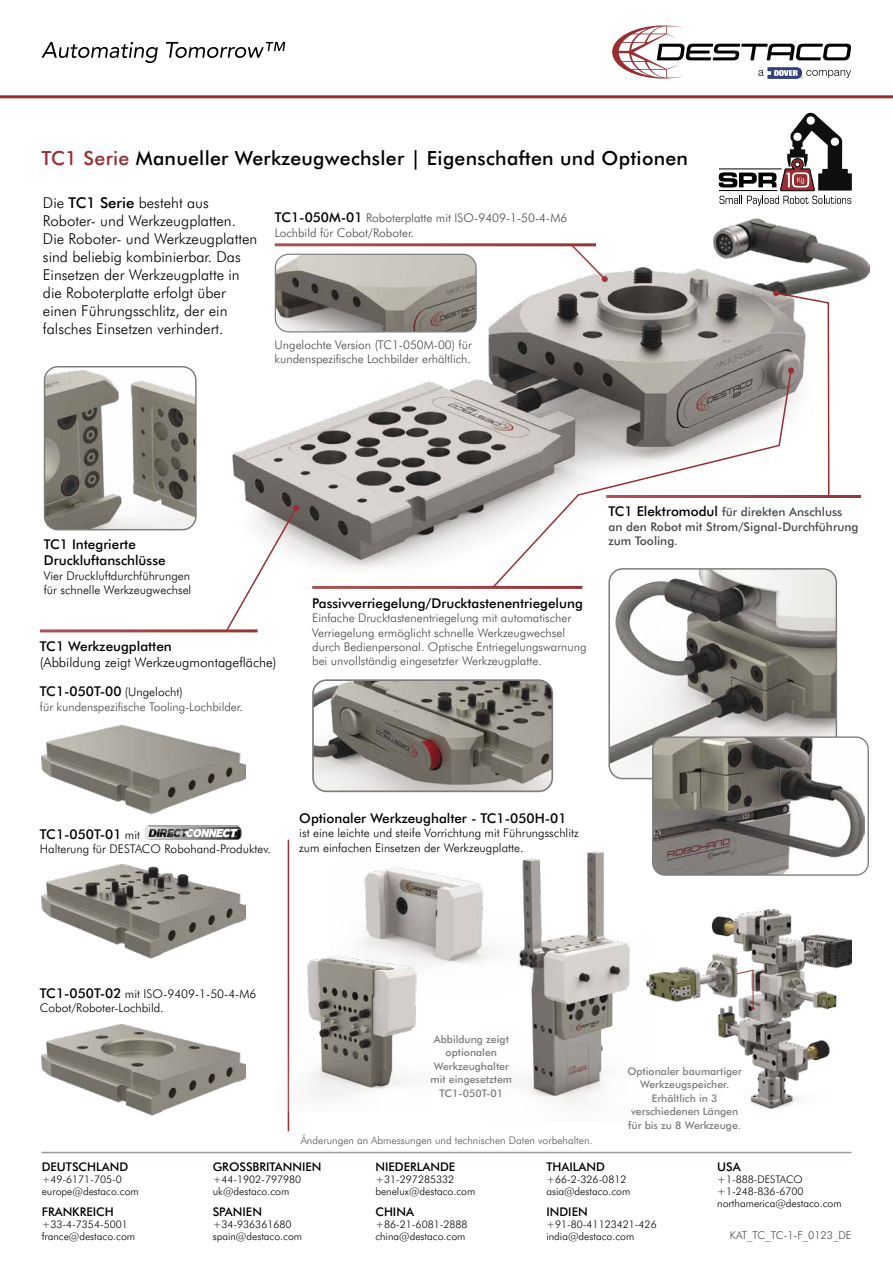
<style>
.page{position:relative;width:893px;height:1263px;background:#fff}
.page>*{position:absolute;margin:0;border:0;box-sizing:border-box;transform-origin:0 0}
.t1{font:500 19.5px "Futura BT";letter-spacing:.015em;color:#000}
.t2{font:300 15px/18px "Futura BT";color:#000}
.t3{font:500 13.5px/16.2px "Futura BT";color:#000}
.t4{font:300 13.5px "Futura BT";color:#000}
.t5{font:300 12px/14.4px "Futura BT";color:#484848}
.t6{font:300 12px/14.4px "Futura BT";color:#000}
.t7{font:500 12px/14.4px "Futura BT";color:#484848}
.t8{font:500 12px "Futura BT";color:#000}
.t9{font:300 10.8px "Futura BT";color:#484848}
.t10{font:300 10.5px/12px "Futura BT";color:#000}
.t11{font:500 10.5px/13.5px "Futura BT";color:#7c7c7c;text-align:center}
.t12{font:300 10.5px "Futura BT";color:#535555}
.s1{color:#982e32}
.s2{font-weight:500}
.s3{font-weight:500;font-size:13.5px;color:#000}
.s4{font-weight:300;font-size:12px}
.s5{font-size:13.5px;color:#000}
.s6{font-weight:500;font-size:13.5px}
</style>
<div class="page">
<svg style="left:612px;top:26px;width:239px;height:53px"></svg>
<hr style="left:0;top:95px;width:893px;height:3px;background:#982e32">
<svg style="left:41px;top:42px;width:117px;height:21px"></svg>
<svg style="left:166px;top:42px;width:119px;height:16px"></svg>
<hr style="left:41px;top:1152px;width:810px;height:1px;background:#989e9c">
<img style="left:228px;top:218px;width:642px;height:366px">
<img style="left:42px;top:725px;width:203px;height:89px">
<img style="left:42px;top:1024px;width:203px;height:92px">
<img style="left:42px;top:865px;width:203px;height:94px">
<hr style="left:288px;top:840px;width:1px;height:291px;background:#982e32">
<img style="left:315px;top:682px;width:236px;height:108px">
<div style="left:312px;top:679px;width:241px;height:113px;border:2px solid #7c7c7c;border-radius:14px"></div>
<img style="left:611px;top:569px;width:225px;height:208px">
<div style="left:608px;top:568px;width:229px;height:211px;border:2px solid #7c7c7c;border-radius:14px"></div>
<img style="left:275px;top:254px;width:201px;height:78px">
<div style="left:275px;top:254px;width:202px;height:78px;border:1px solid #7c7c7c;border-radius:14px"></div>
<img style="left:45px;top:368px;width:150px;height:162px">
<div style="left:44px;top:366px;width:153px;height:164px;border:1px solid #7c7c7c;border-radius:14px"></div>
<hr style="left:275px;top:243px;width:321px;height:3px;background:#982e32">
<svg style="left:569px;top:243px;width:39px;height:39px"></svg>
<hr style="left:606px;top:495px;width:255px;height:3px;background:#982e32">
<hr style="left:312px;top:586px;width:270px;height:3px;background:#982e32">
<hr style="left:40px;top:629px;width:218px;height:3px;background:#982e32">
<svg style="left:225px;top:505px;width:74px;height:127px"></svg>
<svg style="left:491px;top:369px;width:302px;height:220px"></svg>
<svg style="left:773px;top:290px;width:57px;height:209px"></svg>
<hr style="left:149px;top:839px;width:88px;height:1px;background:#969696">
<img style="left:188px;top:837px;width:49px;height:2px">
<svg style="left:188px;top:826px;width:54px;height:11px"></svg>
<img style="left:145px;top:826px;width:43px;height:14px">
<img style="left:159px;top:829px;width:29px;height:8px">
<img style="left:237px;top:826px;width:4px;height:14px">
<svg style="left:719px;top:113px;width:133px;height:93px"></svg>
<img style="left:519px;top:851px;width:128px;height:253px">
<img style="left:647px;top:909px;width:204px;height:200px">
<svg style="left:736px;top:969px;width:19px;height:41px"></svg>
<img style="left:362px;top:861px;width:158px;height:136px">
<img style="left:287px;top:949px;width:144px;height:163px">
<img style="left:653px;top:737px;width:212px;height:137px">
<div style="left:652px;top:736px;width:217px;height:140px;border:1px solid #7c7c7c;border-radius:12px"></div>
<h1 class="t1" style="left:42px;top:146px;width:648px"><span class="s1">TC1 Serie</span> Manueller Werkzeugwechsler | Eigenschaften und Optionen</h1>
<p class="t2" style="left:43px;top:194px;width:216px">Die <span class="s2">TC1 Serie</span> besteht aus<br>Roboter- und Werkzeugplatten.<br>Die Roboter- und Werkzeugplatten sind beliebig kombinierbar. Das<br>Einsetzen der Werkzeugplatte in die Roboterplatte erfolgt über einen Führungsschlitz, der ein falsches Einsetzen verhindert.</p>
<p class="t5" style="left:275px;top:211px;width:294px"><span class="s3">TC1-050M-01</span> Roboterplatte mit ISO-9409-1-50-4-M6<br>Lochbild für Cobot/Roboter.</p>
<p class="t5" style="left:275px;top:337px;width:199px">Ungelochte Version (TC1-050M-00) für kundenspezifische Lochbilder erhältlich.</p>
<p class="t3" style="left:44px;top:536px;width:123px">TC1 Integrierte<br>Druckluftanschlüsse</p>
<p class="t6" style="left:44px;top:568px;width:149px">Vier Druckluftdurchführungen für schnelle Werkzeugwechsel</p>
<p class="t3" style="left:40px;top:638px;width:133px">TC1 Werkzeugplatten</p>
<p class="t4" style="left:40px;top:654px;width:238px">(Abbildung zeigt Werkzeugmontagefläche)</p>
<p class="t3" style="left:40px;top:683px;width:144px">TC1-050T-00 <span class="s4">(Ungelocht)</span></p>
<p class="t5" style="left:40px;top:699px;width:204px">für kundenspezifische Tooling-Lochbilder.</p>
<p class="t3" style="left:312px;top:595px;width:272px">Passivverriegelung/Drucktastenentriegelung</p>
<p class="t5" style="left:312px;top:611px;width:276px">Einfache Drucktastenentriegelung mit automatischer Verriegelung ermöglicht schnelle Werkzeugwechsel durch Bedienpersonal. Optische Entriegelungswarnung bei unvollständig eingesetzter Werkzeugplatte.</p>
<p class="t7" style="left:608px;top:505px;width:252px"><span class="s5">TC1 Elektromodul</span> für direkten Anschluss an den Robot mit Strom/Signal-Durchführung zum Tooling.</p>
<p class="t3" style="left:40px;top:826px;width:102px">TC1-050T-01 <span class="s4">mit</span></p>
<p class="t6" style="left:40px;top:841px;width:233px">Halterung für DESTACO Robohand-Produktev.</p>
<p class="t3" style="left:299px;top:810px;width:269px">Optionaler Werkzeughalter - TC1-050H-01</p>
<p class="t6" style="left:299px;top:825px;width:281px">ist eine leichte und steife Vorrichtung mit Führungsschlitz zum einfachen Einsetzen der Werkzeugplatte.</p>
<p class="t6" style="left:40px;top:986px;width:218px"><span class="s6">TC1-050T-02</span> mit ISO-9409-1-50-4-M6<br>Cobot/Roboter-Lochbild.</p>
<p class="t11" style="left:431px;top:1032px;width:83px">Abbildung zeigt optionalen<br>Werkzeughalter mit eingesetztem<br>TC1-050T-01</p>
<p class="t12" style="left:301px;top:1134px;width:293px">Änderungen an Abmessungen und technischen Daten vorbehalten.</p>
<p class="t11" style="left:627px;top:1064px;width:116px">Optionaler baumartiger<br>Werkzeugspeicher.<br>Erhältlich in 3 verschiedenen Längen für bis zu 8 Werkzeuge.</p>
<p class="t8" style="left:42px;top:1160px;width:88px">DEUTSCHLAND</p>
<p class="t10" style="left:42px;top:1174px;width:99px">+49-6171-705-0 europe@destaco.com</p>
<p class="t8" style="left:42px;top:1204px;width:74px">FRANKREICH</p>
<p class="t10" style="left:42px;top:1218px;width:95px">+33-4-7354-5001 france@destaco.com</p>
<p class="t8" style="left:213px;top:1160px;width:110px">GROSSBRITANNIEN</p>
<p class="t10" style="left:213px;top:1174px;width:90px">+44-1902-797980 uk@destaco.com</p>
<p class="t8" style="left:213px;top:1204px;width:51px">SPANIEN</p>
<p class="t10" style="left:213px;top:1218px;width:91px">+34-936361680 spain@destaco.com</p>
<p class="t8" style="left:375px;top:1160px;width:81px">NIEDERLANDE</p>
<p class="t10" style="left:375px;top:1174px;width:101px">+31-297285332 benelux@destaco.com</p>
<p class="t8" style="left:375px;top:1204px;width:40px">CHINA</p>
<p class="t10" style="left:375px;top:1218px;width:94px">+86-21-6081-2888 china@destaco.com</p>
<p class="t8" style="left:546px;top:1160px;width:60px">THAILAND</p>
<p class="t10" style="left:546px;top:1174px;width:86px">+66-2-326-0812 asia@destaco.com</p>
<p class="t8" style="left:717px;top:1160px;width:25px">USA</p>
<p class="t10" style="left:717px;top:1174px;width:126px">+1-888-DESTACO +1-248-836-6700 northamerica@destaco.com</p>
<p class="t8" style="left:546px;top:1204px;width:43px">INDIEN</p>
<p class="t10" style="left:546px;top:1218px;width:112px">+91-80-41123421-426 india@destaco.com</p>
<p class="t9" style="left:730px;top:1228px;width:123px">KAT_TC_TC-1-F_0123_DE</p>
</div>
